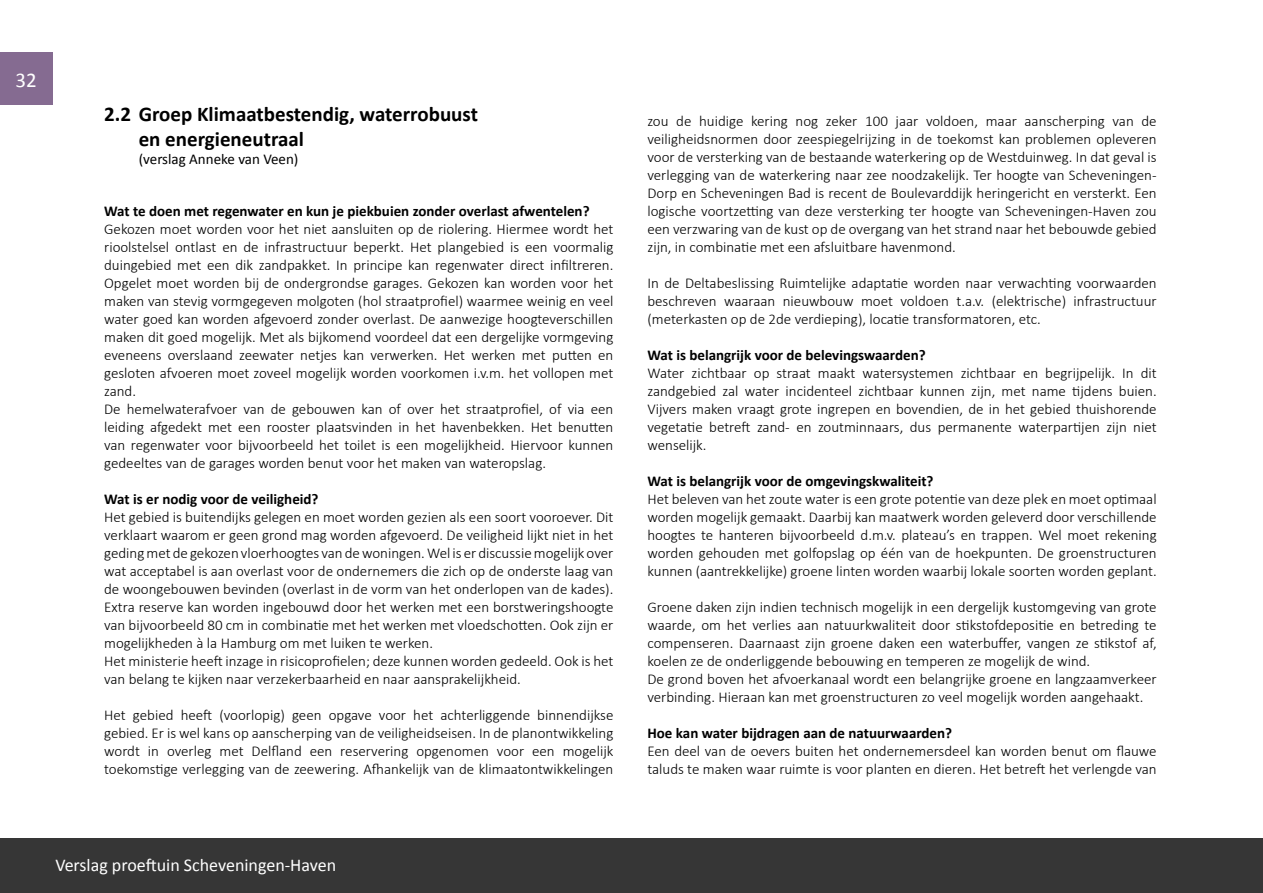
<style>
.page{position:relative;width:1263px;height:893px;background:#fff}
.page>*{position:absolute;margin:0;border:0;box-sizing:border-box;transform-origin:0 0}
.t1{font:700 21px/25.2px "Calibri";color:#000}
.t2{font:21px "Calibri";color:#fff}
.t3{font:18px "Calibri";color:#fff}
.t4{font:300 15px/18px "Calibri";color:#000;text-align:justify}
.t5{font:700 15px "Calibri";color:#000}
.t6{font:15px "Calibri";color:#000}
</style>
<div class="page">
<div style="left:0;top:53px;width:53px;height:52px;background:#856b91"></div>
<div style="left:0;top:839px;width:1263px;height:54px;background:#363636"></div>
<h1 class="t2" style="left:16px;top:67px;width:23px">32</h1>
<h1 class="t1" style="left:139px;top:100px;width:341px;text-indent:-35px">2.2 Groep Klimaatbestendig, waterrobuust en energieneutraal</h1>
<p class="t6" style="left:139px;top:150px;width:161px">(verslag Anneke van Veen)</p>
<p class="t5" style="left:104px;top:202px;width:487px">Wat te doen met regenwater en kun je piekbuien zonder overlast afwentelen?</p>
<p class="t4" style="left:104px;top:220px;width:511px;text-align:left">Gekozen moet worden voor het niet aansluiten op de riolering. Hiermee wordt het rioolstelsel ontlast en de infrastructuur beperkt. Het plangebied is een voormalig duingebied met een dik zandpakket. In principe kan regenwater direct infiltreren.<br>Opgelet moet worden bij de ondergrondse garages. Gekozen kan worden voor het maken van stevig vormgegeven molgoten (hol straatprofiel) waarmee weinig en veel water goed kan worden afgevoerd zonder overlast. De aanwezige hoogteverschillen maken dit goed mogelijk. Met als bijkomend voordeel dat een dergelijke vormgeving eveneens overslaand zeewater netjes kan verwerken. Het werken met putten en gesloten afvoeren moet zoveel mogelijk worden voorkomen i.v.m. het vollopen met zand.<br>De hemelwaterafvoer van de gebouwen kan of over het straatprofiel, of via een leiding afgedekt met een rooster plaatsvinden in het havenbekken. Het benutten van regenwater voor bijvoorbeeld het toilet is een mogelijkheid. Hiervoor kunnen gedeeltes van de garages worden benut voor het maken van wateropslag.</p>
<p class="t5" style="left:104px;top:490px;width:216px">Wat is er nodig voor de veiligheid?</p>
<p class="t4" style="left:104px;top:508px;width:511px;text-align:left">Het gebied is buitendijks gelegen en moet worden gezien als een soort vooroever. Dit verklaart waarom er geen grond mag worden afgevoerd. De veiligheid lijkt niet in het geding met de gekozen vloerhoogtes van de woningen. Wel is er discussie mogelijk over wat acceptabel is aan overlast voor de ondernemers die zich op de onderste laag van de woongebouwen bevinden (overlast in de vorm van het onderlopen van de kades).<br>Extra reserve kan worden ingebouwd door het werken met een borstweringshoogte van bijvoorbeeld 80 cm in combinatie met het werken met vloedschotten. Ook zijn er mogelijkheden à la Hamburg om met luiken te werken.<br>Het ministerie heeft inzage in risicoprofielen; deze kunnen worden gedeeld. Ook is het van belang te kijken naar verzekerbaarheid en naar aansprakelijkheid.</p>
<p class="t4" style="left:104px;top:706px;width:511px">Het gebied heeft (voorlopig) geen opgave voor het achterliggende binnendijkse gebied. Er is wel kans op aanscherping van de veiligheidseisen. In de planontwikkeling wordt in overleg met Delfland een reservering opgenomen voor een mogelijk toekomstige verlegging van de zeewering. Afhankelijk van de klimaatontwikkelingen</p>
<p class="t3" style="left:55px;top:854px;width:282px">Verslag proeftuin Scheveningen-Haven</p>
<p class="t4" style="left:647px;top:112px;width:511px">zou de huidige kering nog zeker 100 jaar voldoen, maar aanscherping van de veiligheidsnormen door zeespiegelrijzing in de toekomst kan problemen opleveren voor de versterking van de bestaande waterkering op de Westduinweg. In dat geval is verlegging van de waterkering naar zee noodzakelijk. Ter hoogte van Scheveningen-Dorp en Scheveningen Bad is recent de Boulevarddijk heringericht en versterkt. Een logische voortzetting van deze versterking ter hoogte van Scheveningen-Haven zou een verzwaring van de kust op de overgang van het strand naar het bebouwde gebied zijn, in combinatie met een afsluitbare havenmond.</p>
<p class="t4" style="left:647px;top:274px;width:511px">In de Deltabeslissing Ruimtelijke adaptatie worden naar verwachting voorwaarden beschreven waaraan nieuwbouw moet voldoen t.a.v. (elektrische) infrastructuur (meterkasten op de 2de verdieping), locatie transformatoren, etc.</p>
<p class="t5" style="left:647px;top:346px;width:280px">Wat is belangrijk voor de belevingswaarden?</p>
<p class="t4" style="left:647px;top:364px;width:511px">Water zichtbaar op straat maakt watersystemen zichtbaar en begrijpelijk. In dit zandgebied zal water incidenteel zichtbaar kunnen zijn, met name tijdens buien.<br>Vijvers maken vraagt grote ingrepen en bovendien, de in het gebied thuishorende vegetatie betreft zand- en zoutminnaars, dus permanente waterpartijen zijn niet wenselijk.</p>
<p class="t5" style="left:647px;top:472px;width:288px">Wat is belangrijk voor de omgevingskwaliteit?</p>
<p class="t4" style="left:647px;top:490px;width:511px">Het beleven van het zoute water is een grote potentie van deze plek en moet optimaal worden mogelijk gemaakt. Daarbij kan maatwerk worden geleverd door verschillende hoogtes te hanteren bijvoorbeeld d.m.v. plateau’s en trappen. Wel moet rekening worden gehouden met golfopslag op één van de hoekpunten. De groenstructuren kunnen (aantrekkelijke) groene linten worden waarbij lokale soorten worden geplant.</p>
<p class="t4" style="left:647px;top:598px;width:511px;text-align:left">Groene daken zijn indien technisch mogelijk in een dergelijk kustomgeving van grote waarde, om het verlies aan natuurkwaliteit door stikstofdepositie en betreding te compenseren. Daarnaast zijn groene daken een waterbuffer, vangen ze stikstof af, koelen ze de onderliggende bebouwing en temperen ze mogelijk de wind.<br>De grond boven het afvoerkanaal wordt een belangrijke groene en langzaamverkeer verbinding. Hieraan kan met groenstructuren zo veel mogelijk worden aangehaakt.</p>
<p class="t5" style="left:647px;top:724px;width:306px">Hoe kan water bijdragen aan de natuurwaarden?</p>
<p class="t4" style="left:647px;top:742px;width:511px">Een deel van de oevers buiten het ondernemersdeel kan worden benut om flauwe taluds te maken waar ruimte is voor planten en dieren. Het betreft het verlengde van</p>
</div>
